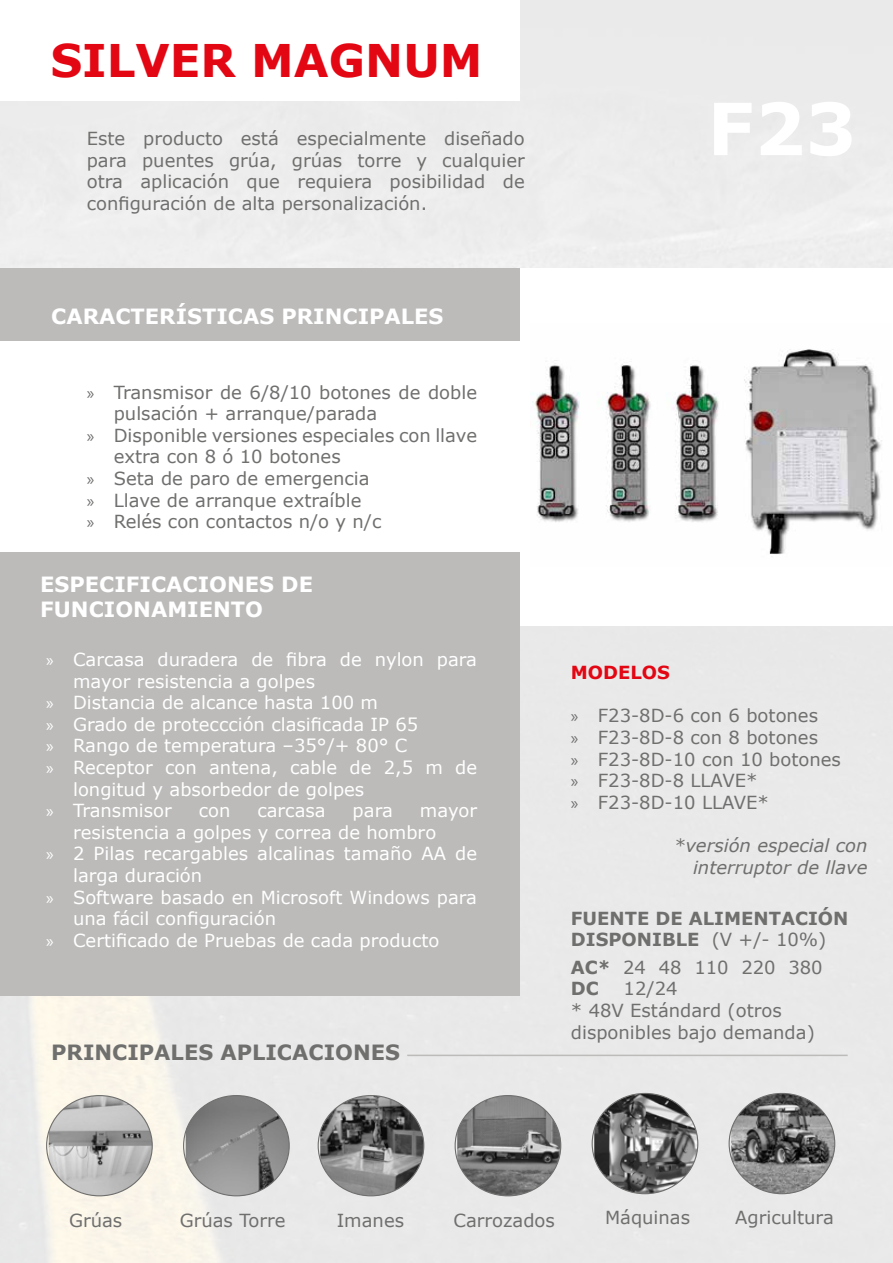
<style>
.page{position:relative;width:893px;height:1263px;background:#fff}
.page>*{position:absolute;margin:0;border:0;box-sizing:border-box;transform-origin:0 0}
.t1{font:700 72px "Verdana";color:#fff}
.t2{font:700 45px "Verdana";color:#e30613}
.t3{font:700 21px/25.2px "Verdana";color:#fff}
.t4{font:700 21px "Verdana";color:#6f6f6e}
.t5{font:18px/21.6px "Verdana";color:#6f6f6e}
.t6{font:18px "Verdana";color:#fff}
.t7{font:700 18px/21.6px "Verdana";color:#6f6f6e}
.t8{font:italic 18px/21.6px "Verdana";color:#6f6f6e;text-align:right}
.t9{font:700 18px "Verdana";color:#e30613}
.s1{font-family:"Myriad Pro"}
.s2{font-weight:400}
.s3{font-weight:700}
</style>
<div class="page">
<div style="left:0;top:268px;width:519px;height:73px;background:#bcbbba"></div>
<img style="left:49px;top:1095px;width:103px;height:101px">
<img style="left:186px;top:1095px;width:103px;height:101px">
<img style="left:320px;top:1095px;width:104px;height:101px">
<img style="left:457px;top:1095px;width:104px;height:101px">
<img style="left:594px;top:1093px;width:104px;height:101px">
<img style="left:731px;top:1093px;width:104px;height:101px">
<hr style="left:407px;top:1054px;width:441px;height:2px;background:#bcbbba">
<div style="left:0;top:552px;width:519px;height:443px;background:#bcbbba"></div>
<img style="left:532px;top:349px;width:350px;height:205px">
<h2 class="t2" style="left:50px;top:29px;width:434px">SILVER MAGNUM</h2>
<p class="t5" style="left:87px;top:127px;width:439px">Este producto está especialmente diseñado para puentes grúa, grúas torre y cualquier</p>
<p class="t5" style="left:87px;top:171px;width:439px">otra aplicación que requiera posibilidad de configuración de alta personalización.</p>
<p class="t3" style="left:51px;top:303px;width:394px">CARACTERÍSTICAS PRINCIPALES</p>
<p class="t5" style="left:87px;top:381px;width:392px"><span class="s1">»</span> Transmisor de 6/8/10 botones de doble</p>
<p class="t5" style="left:114px;top:403px;width:265px">pulsación + arranque/parada</p>
<p class="t5" style="left:87px;top:424px;width:392px"><span class="s1">»</span> Disponible versiones especiales con llave</p>
<p class="t5" style="left:114px;top:446px;width:228px">extra con 8 ó 10 botones</p>
<p class="t5" style="left:87px;top:467px;width:284px"><span class="s1">»</span> Seta de paro de emergencia</p>
<p class="t5" style="left:87px;top:489px;width:276px"><span class="s1">»</span> Llave de arranque extraíble</p>
<p class="t5" style="left:87px;top:511px;width:296px"><span class="s1">»</span> Relés con contactos n/o y n/c</p>
<p class="t3" style="left:40px;top:572px;width:274px">ESPECIFICACIONES DE<br>FUNCIONAMIENTO</p>
<p class="t6" style="left:46px;top:647px;width:433px"><span class="s1">»</span> Carcasa duradera de fibra de nylon para</p>
<p class="t6" style="left:73px;top:669px;width:243px">mayor resistencia a golpes</p>
<p class="t6" style="left:46px;top:690px;width:334px"><span class="s1">»</span> Distancia de alcance hasta 100 m</p>
<p class="t6" style="left:46px;top:712px;width:374px"><span class="s1">»</span> Grado de proteccción clasificada IP 65</p>
<p class="t6" style="left:46px;top:733px;width:363px"><span class="s1">»</span> Rango de temperatura –35°/+ 80° C</p>
<p class="t6" style="left:46px;top:755px;width:432px"><span class="s1">»</span> Receptor con antena, cable de 2,5 m de</p>
<p class="t6" style="left:73px;top:777px;width:293px">longitud y absorbedor de golpes</p>
<p class="t6" style="left:46px;top:798px;width:127px"><span class="s1">»</span> Transmisor</p>
<p class="t6" style="left:199px;top:798px;width:33px">con</p>
<p class="t6" style="left:257px;top:798px;width:70px">carcasa</p>
<p class="t6" style="left:353px;top:798px;width:42px">para</p>
<p class="t6" style="left:420px;top:798px;width:59px">mayor</p>
<p class="t6" style="left:73px;top:820px;width:365px">resistencia a golpes y correa de hombro</p>
<p class="t6" style="left:46px;top:841px;width:432px"><span class="s1">»</span> 2 Pilas recargables alcalinas tamaño AA de</p>
<p class="t6" style="left:73px;top:863px;width:131px">larga duración</p>
<p class="t6" style="left:46px;top:885px;width:433px"><span class="s1">»</span> Software basado en Microsoft Windows para</p>
<p class="t6" style="left:73px;top:906px;width:205px">una fácil configuración</p>
<p class="t6" style="left:46px;top:928px;width:395px"><span class="s1">»</span> Certificado de Pruebas de cada producto</p>
<p class="t4" style="left:51px;top:1037px;width:350px">PRINCIPALES APLICACIONES</p>
<h1 class="t1" style="left:707px;top:78px;width:151px">F23</h1>
<p class="t9" style="left:571px;top:660px;width:101px">MODELOS</p>
<p class="t5" style="left:571px;top:705px;width:272px"><span class="s1">»</span> F23-8D-6 con 6 botones<br><span class="s1">»</span> F23-8D-8 con 8 botones<br><span class="s1">»</span> F23-8D-10 con 10 botones <span class="s1">»</span> F23-8D-8 LLAVE*<br><span class="s1">»</span> F23-8D-10 LLAVE*</p>
<p class="t8" style="left:674px;top:834px;width:195px">*versión especial con interruptor de llave</p>
<p class="t7" style="left:571px;top:907px;width:279px">FUENTE DE ALIMENTACIÓN<br>DISPONIBLE <span class="s2">(V +/- 10%)</span></p>
<p class="t5" style="left:571px;top:956px;width:253px"><span class="s3">AC*</span> 24 48 110 220 380<br><span class="s3">DC</span></p>
<p class="t5" style="left:571px;top:978px;width:245px;text-indent:53px">12/24<br>* 48V Estándard (otros disponibles bajo demanda)</p>
<p class="t5" style="left:69px;top:1209px;width:55px">Grúas</p>
<p class="t5" style="left:180px;top:1209px;width:107px">Grúas Torre</p>
<p class="t5" style="left:337px;top:1209px;width:69px">Imanes</p>
<p class="t5" style="left:453px;top:1209px;width:103px">Carrozados</p>
<p class="t5" style="left:605px;top:1207px;width:87px">Máquinas</p>
<p class="t5" style="left:735px;top:1207px;width:100px">Agricultura</p>
</div>
